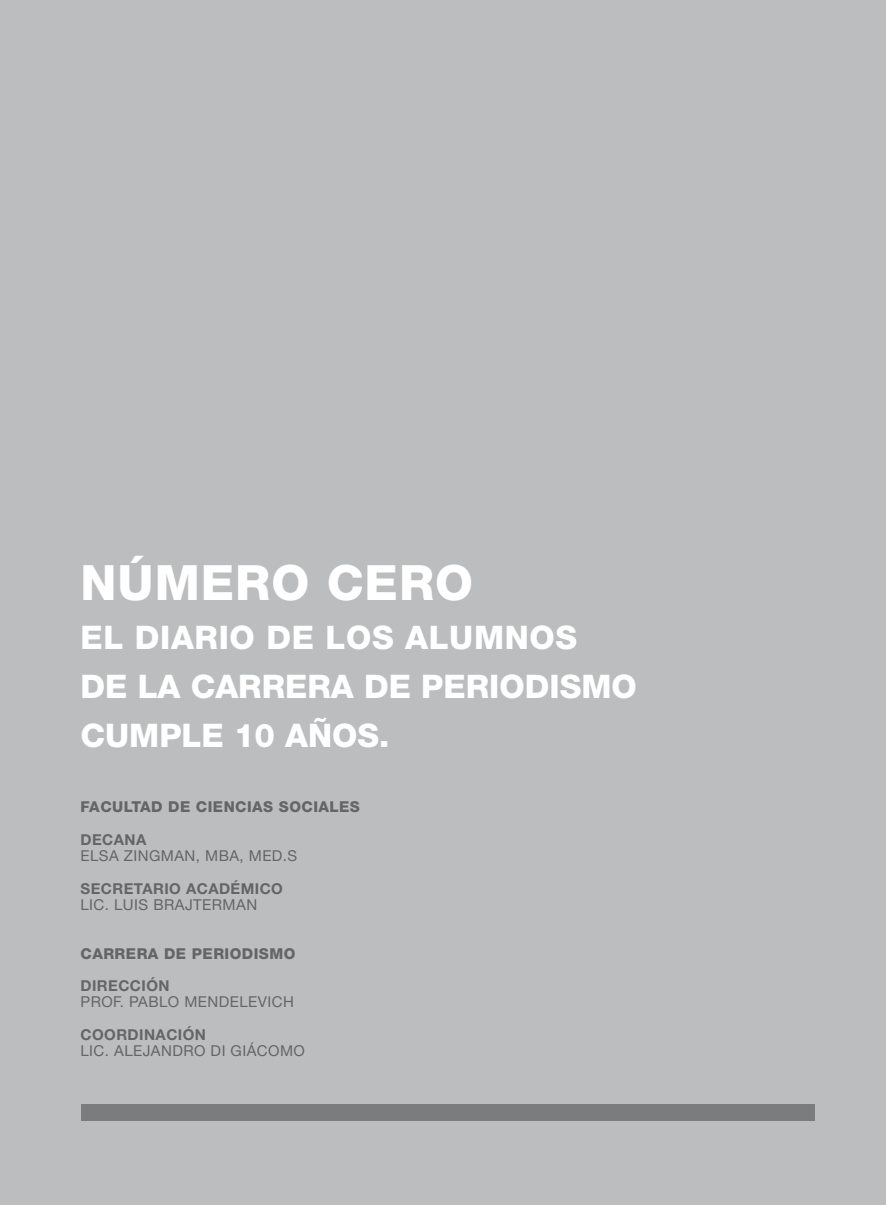
<style>
.page{position:relative;width:886px;height:1205px;background:#bcbdbf}
.page>*{position:absolute;margin:0;border:0;box-sizing:border-box;transform-origin:0 0}
.t1{font:800 48.75px "Helvetica Neue";letter-spacing:.02em;color:#fff}
.t2{font:800 32.5px/48.8px "Helvetica Neue";color:#fff}
.t3{font:15px/32.5px "Helvetica Neue";letter-spacing:.03em;color:#646567}
.t4{font:800 15px/32.5px "Helvetica Neue";letter-spacing:.03em;color:#646567}
.s1{font-weight:700}
</style>
<div class="page">
<div style="left:81px;top:1104px;width:733px;height:17px;background:#7b7c7e"></div>
<p class="t1" style="left:81px;top:554px;width:394px">NÚMERO CERO</p>
<p class="t2" style="left:81px;top:613px;width:558px">EL DIARIO DE LOS ALUMNOS<br>DE LA CARRERA DE PERIODISMO<br>CUMPLE 10 AÑOS.</p>
<p class="t4" style="left:81px;top:791px;width:281px">FACULTAD DE CIENCIAS SOCIALES<br><span class="s1">DECANA</span></p>
<p class="t3" style="left:81px;top:839px;width:218px">ELSA ZINGMAN, MBA, MED.S<br><span class="s1">SECRETARIO ACADÉMICO</span></p>
<p class="t3" style="left:81px;top:888px;width:178px">LIC. LUIS BRAJTERMAN</p>
<p class="t4" style="left:81px;top:937px;width:216px">CARRERA DE PERIODISMO<br><span class="s1">DIRECCIÓN</span></p>
<p class="t3" style="left:81px;top:985px;width:215px">PROF. PABLO MENDELEVICH<br><span class="s1">COORDINACIÓN</span></p>
<p class="t3" style="left:81px;top:1034px;width:226px">LIC. ALEJANDRO DI GIÁCOMO</p>
</div>
